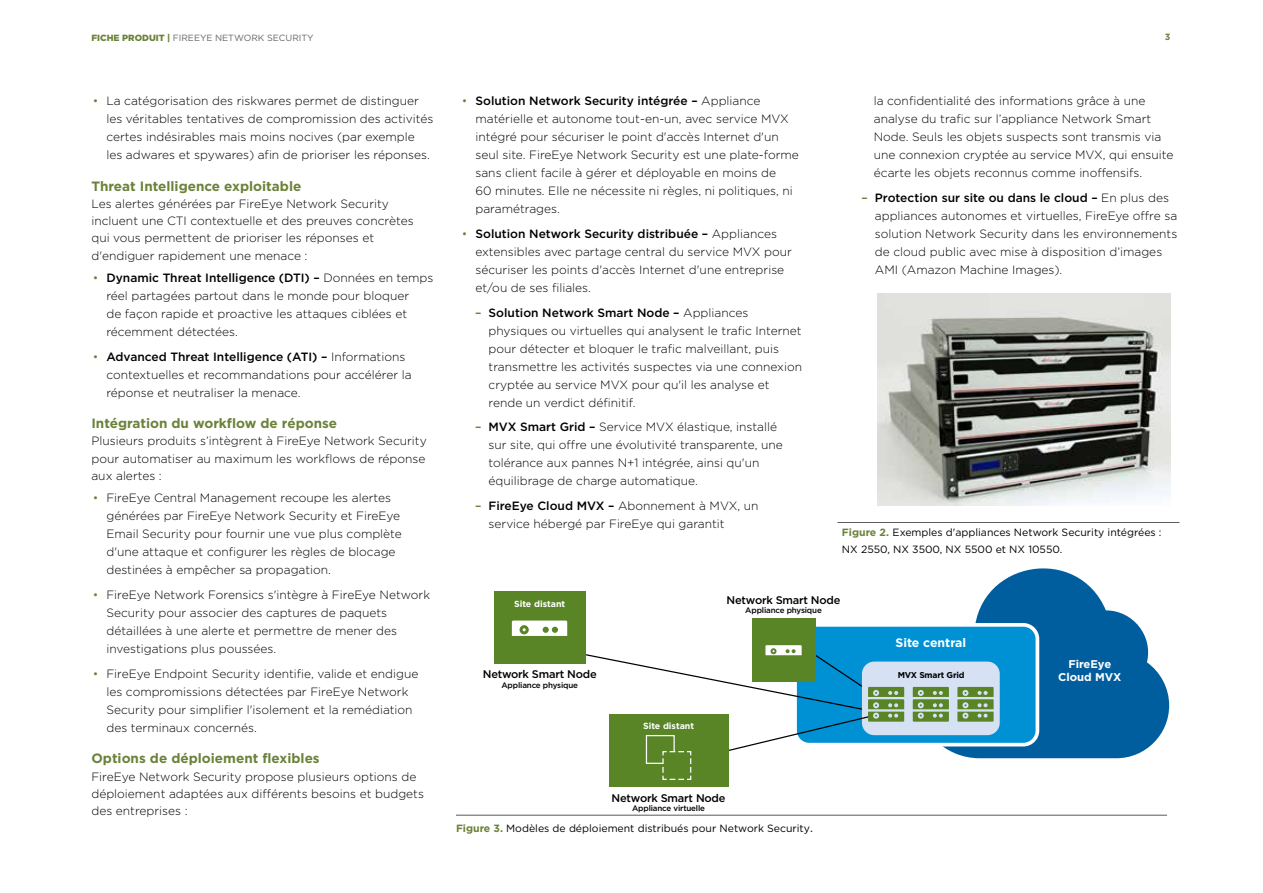
<style>
.page{position:relative;width:1263px;height:893px;background:#fff}
.page>*{position:absolute;margin:0;border:0;box-sizing:border-box;transform-origin:0 0}
.t1{font:700 13.5px "Gotham";color:#6b823a}
.t2{font:700 12.3px "Gotham";color:#fff}
.t3{font:300 12px/18px "Gotham";color:#000}
.t4{font:700 11.25px/13.5px "Gotham";color:#fff;text-align:center}
.t5{font:500 11.1px "Gotham";letter-spacing:-.02em;color:#000}
.t6{font:10.5px/16.5px "Gotham";color:#000}
.t7{font:9px "Gotham";color:#656565}
.t8{font:700 9px "Gotham";color:#6b823a}
.t9{font:700 8.85px "Gotham";color:#fff}
.t10{font:700 8.55px "Gotham";letter-spacing:-.02em;color:#000}
.t11{font:500 7.95px "Gotham";letter-spacing:-.02em;color:#000}
.s1{font-weight:900;color:#6b823a}
.s2{color:#6b823a}
.s3{font-weight:500}
.s4{font-weight:500;color:#6b823a}
.s5{font-weight:700;color:#6b823a}
.s6{font-size:12px}
</style>
<div class="page">
<hr style="left:837px;top:522px;width:342px;height:1px;background:#000">
<hr style="left:456px;top:815px;width:711px;height:1px;background:#000">
<svg style="left:975px;top:568px;width:194px;height:190px;fill:#005e9e"></svg>
<div style="left:494px;top:591px;width:91px;height:72px;background:#598527"></div>
<div style="left:609px;top:714px;width:119px;height:73px;background:#598527"></div>
<div style="left:752px;top:618px;width:63px;height:64px;background:#598527"></div>
<svg style="left:573px;top:623px;width:466px;height:158px"></svg>
<svg style="left:512px;top:620px;width:55px;height:16px"></svg>
<img style="left:878px;top:294px;width:292px;height:212px">
<p class="t7" style="left:91px;top:33px;width:224px"><span class="s1">FICHE PRODUIT |</span> FIREEYE NETWORK SECURITY</p>
<p class="t8" style="left:1165px;top:31px;width:7px">3</p>
<p class="t3" style="left:106px;top:91px;width:329px;text-indent:-14px"><span class="s2">•</span> La catégorisation des riskwares permet de distinguer les véritables tentatives de compromission des activités certes indésirables mais moins nocives (par exemple les adwares et spywares) afin de prioriser les réponses.</p>
<p class="t1" style="left:91px;top:177px;width:211px">Threat Intelligence exploitable</p>
<p class="t3" style="left:91px;top:195px;width:324px;line-height:17.2px">Les alertes générées par FireEye Network Security incluent une CTI contextuelle et des preuves concrètes qui vous permettent de prioriser les réponses et d'endiguer rapidement une menace :</p>
<p class="t3" style="left:106px;top:268px;width:328px;text-indent:-14px"><span class="s2">•</span> <span class="s3">Dynamic Threat Intelligence (DTI) –</span> Données en temps réel partagées partout dans le monde pour bloquer<br>de façon rapide et proactive les attaques ciblées et récemment détectées.</p>
<p class="t3" style="left:106px;top:347px;width:307px;text-indent:-14px"><span class="s2">•</span> <span class="s3">Advanced Threat Intelligence (ATI) –</span> Informations contextuelles et recommandations pour accélérer la réponse et neutraliser la menace.</p>
<p class="t1" style="left:91px;top:414px;width:247px">Intégration du workflow de réponse</p>
<p class="t3" style="left:91px;top:432px;width:337px;line-height:17.2px;text-align:justify">Plusieurs produits s’intègrent à FireEye Network Security pour automatiser au maximum les workflows de réponse aux alertes :</p>
<p class="t3" style="left:106px;top:489px;width:297px;text-indent:-14px"><span class="s2">•</span> FireEye Central Management recoupe les alertes générées par FireEye Network Security et FireEye Email Security pour fournir une vue plus complète d'une attaque et configurer les règles de blocage destinées à empêcher sa propagation.</p>
<p class="t3" style="left:106px;top:585px;width:325px;text-indent:-14px"><span class="s2">•</span> FireEye Network Forensics s'intègre à FireEye Network Security pour associer des captures de paquets détaillées à une alerte et permettre de mener des investigations plus poussées.</p>
<p class="t3" style="left:106px;top:664px;width:314px;text-indent:-14px"><span class="s2">•</span> FireEye Endpoint Security identifie, valide et endigue les compromissions détectées par FireEye Network Security pour simplifier l'isolement et la remédiation des terminaux concernés.</p>
<p class="t1" style="left:91px;top:749px;width:230px">Options de déploiement flexibles</p>
<p class="t3" style="left:91px;top:767px;width:334px;line-height:17.2px">FireEye Network Security propose plusieurs options de déploiement adaptées aux différents besoins et budgets des entreprises :</p>
<p class="t3" style="left:475px;top:91px;width:325px;text-indent:-14px"><span class="s2">•</span> <span class="s3">Solution Network Security intégrée –</span> Appliance matérielle et autonome tout-en-un, avec service MVX intégré pour sécuriser le point d'accès Internet d'un seul site. FireEye Network Security est une plate-forme sans client facile à gérer et déployable en moins de<br>60 minutes. Elle ne nécessite ni règles, ni politiques, ni paramétrages.</p>
<p class="t3" style="left:475px;top:224px;width:318px;text-indent:-14px"><span class="s2">•</span> <span class="s3">Solution Network Security distribuée –</span> Appliances extensibles avec partage central du service MVX pour sécuriser les points d'accès Internet d'une entreprise et/ou de ses filiales.</p>
<p class="t3" style="left:488px;top:303px;width:315px;text-indent:-14px"><span class="s4">–</span> <span class="s3">Solution Network Smart Node –</span> Appliances physiques ou virtuelles qui analysent le trafic Internet pour détecter et bloquer le trafic malveillant, puis transmettre les activités suspectes via une connexion cryptée au service MVX pour qu'il les analyse et rende un verdict définitif.</p>
<p class="t3" style="left:488px;top:418px;width:296px;text-indent:-14px"><span class="s4">–</span> <span class="s3">MVX Smart Grid –</span> Service MVX élastique, installé sur site, qui offre une évolutivité transparente, une tolérance aux pannes N+1 intégrée, ainsi qu'un équilibrage de charge automatique.</p>
<p class="t3" style="left:488px;top:496px;width:271px;text-indent:-13px"><span class="s4">–</span> <span class="s3">FireEye Cloud MVX –</span> Abonnement à MVX, un service hébergé par FireEye qui garantit</p>
<p class="t3" style="left:874px;top:91px;width:301px">la confidentialité des informations grâce à une analyse du trafic sur l’appliance Network Smart Node. Seuls les objets suspects sont transmis via une connexion cryptée au service MVX, qui ensuite écarte les objets reconnus comme inoffensifs.</p>
<p class="t3" style="left:875px;top:188px;width:304px;text-indent:-13px"><span class="s4">–</span> <span class="s3">Protection sur site ou dans le cloud –</span> En plus des appliances autonomes et virtuelles, FireEye offre sa solution Network Security dans les environnements de cloud public avec mise à disposition d’images AMI (Amazon Machine Images).</p>
<p class="t6" style="left:842px;top:524px;width:321px"><span class="s5">Figure 2.</span> Exemples d'appliances Network Security intégrées :<br>NX 2550, NX 3500, NX 5500 et NX 10550.</p>
<p class="t9" style="left:514px;top:598px;width:53px">Site distant</p>
<p class="t5" style="left:483px;top:667px;width:115px">Network Smart Node</p>
<p class="t11" style="left:501px;top:679px;width:78px">Appliance physique</p>
<p class="t5" style="left:727px;top:593px;width:115px">Network Smart Node</p>
<p class="t11" style="left:745px;top:605px;width:78px">Appliance physique</p>
<p class="t9" style="left:643px;top:719px;width:53px">Site distant</p>
<p class="t5" style="left:612px;top:790px;width:115px">Network Smart Node</p>
<p class="t11" style="left:632px;top:803px;width:74px">Appliance virtuelle</p>
<p class="t6" style="left:456px;top:820px;width:358px"><span class="s5">Figure 3.</span> Modèles de déploiement distribués pour Network Security<span class="s6">.</span></p>
<p class="t2" style="left:895px;top:635px;width:72px">Site central</p>
<p class="t10" style="left:898px;top:669px;width:68px">MVX Smart Grid</p>
<p class="t4" style="left:1058px;top:657px;width:65px">FireEye<br>Cloud MVX</p>
</div>
